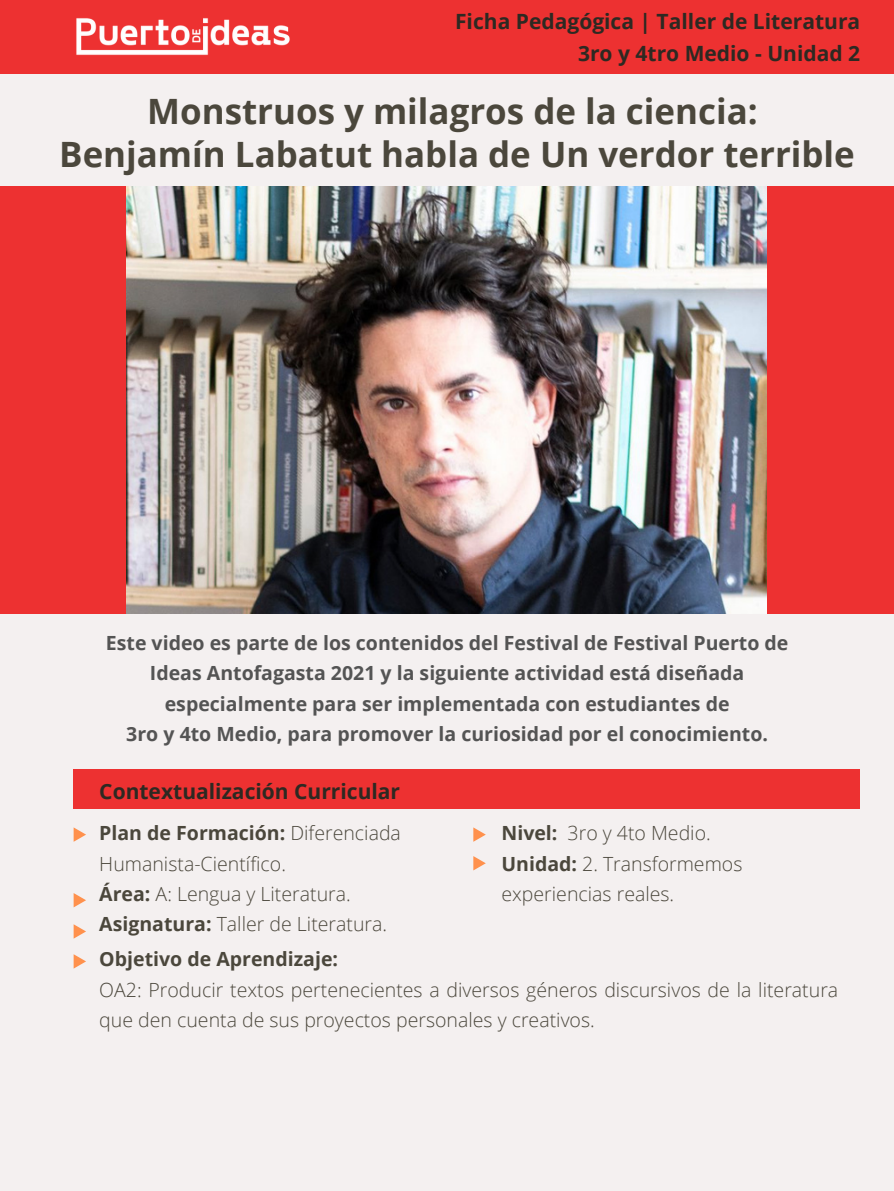
<style>
.page{position:relative;width:894px;height:1191px;background:#fff}
.page>*{position:absolute;margin:0;border:0;box-sizing:border-box;transform-origin:0 0}
.t1{font:700 34.95px "Open Sans";color:#4b473c}
.t2{font:700 21px "Open Sans";color:#2d2922}
.t3{font:300 19.5px/30.5px "Open Sans";color:#4b473c}
.t4{font:700 19.5px/30.5px "Open Sans";color:#545454;text-align:center}
.t5{font:700 19.5px "Open Sans";color:#4b473c}
.s1{font-weight:700}
</style>
<div class="page">
<div style="left:0;top:0;width:893px;height:1190px;background:#f4f0f0"></div>
<div style="left:74px;top:769px;width:785px;height:40px;background:#ed3131"></div>
<div style="left:0;top:0;width:893px;height:73px;background:#ed3131"></div>
<img style="left:76px;top:18px;width:214px;height:37px">
<svg style="left:74px;top:827px;width:12px;height:14px"></svg>
<svg style="left:74px;top:954px;width:12px;height:14px"></svg>
<svg style="left:74px;top:893px;width:12px;height:14px"></svg>
<svg style="left:473px;top:856px;width:12px;height:14px"></svg>
<svg style="left:74px;top:924px;width:12px;height:14px"></svg>
<svg style="left:473px;top:827px;width:12px;height:14px"></svg>
<div style="left:0;top:186px;width:893px;height:427px;background:#ed3131"></div>
<img style="left:127px;top:186px;width:639px;height:427px">
<p class="t2" style="left:455px;top:6px;width:406px">Ficha Pedagógica | Taller de Literatura</p>
<p class="t2" style="left:578px;top:39px;width:283px">3ro y 4tro Medio - Unidad 2</p>
<p class="t1" style="left:147px;top:86px;width:612px">Monstruos y milagros de la ciencia:</p>
<p class="t1" style="left:59px;top:129px;width:797px">Benjamín Labatut habla de Un verdor terrible</p>
<p class="t4" style="left:106px;top:627px;width:684px">Este video es parte de los contenidos del Festival de Festival Puerto de<br>Ideas Antofagasta 2021 y la siguiente actividad está diseñada especialmente para ser implementada con estudiantes de</p>
<p class="t4" style="left:126px;top:718px;width:643px">3ro y 4to Medio, para promover la curiosidad por el conocimiento.</p>
<p class="t2" style="left:99px;top:776px;width:302px">Contextualización Curricular</p>
<p class="t3" style="left:99px;top:817px;width:303px"><span class="s1">Plan de Formación:</span> Diferenciada<br>Humanista-Científico.</p>
<p class="t3" style="left:99px;top:878px;width:253px"><span class="s1">Área:</span> A: Lengua y Literatura.</p>
<p class="t3" style="left:99px;top:908px;width:289px"><span class="s1">Asignatura:</span> Taller de Literatura.</p>
<p class="t3" style="left:501px;top:817px;width:211px"><span class="s1">Nivel:</span> 3ro y 4to Medio.</p>
<p class="t3" style="left:501px;top:847px;width:242px"><span class="s1">Unidad:</span> 2. Transformemos experiencias reales.</p>
<p class="t5" style="left:99px;top:945px;width:240px">Objetivo de Aprendizaje:</p>
<p class="t3" style="left:99px;top:973px;width:740px">OA2: Producir textos pertenecientes a diversos géneros discursivos de la literatura que den cuenta de sus proyectos personales y creativos.</p>
</div>
